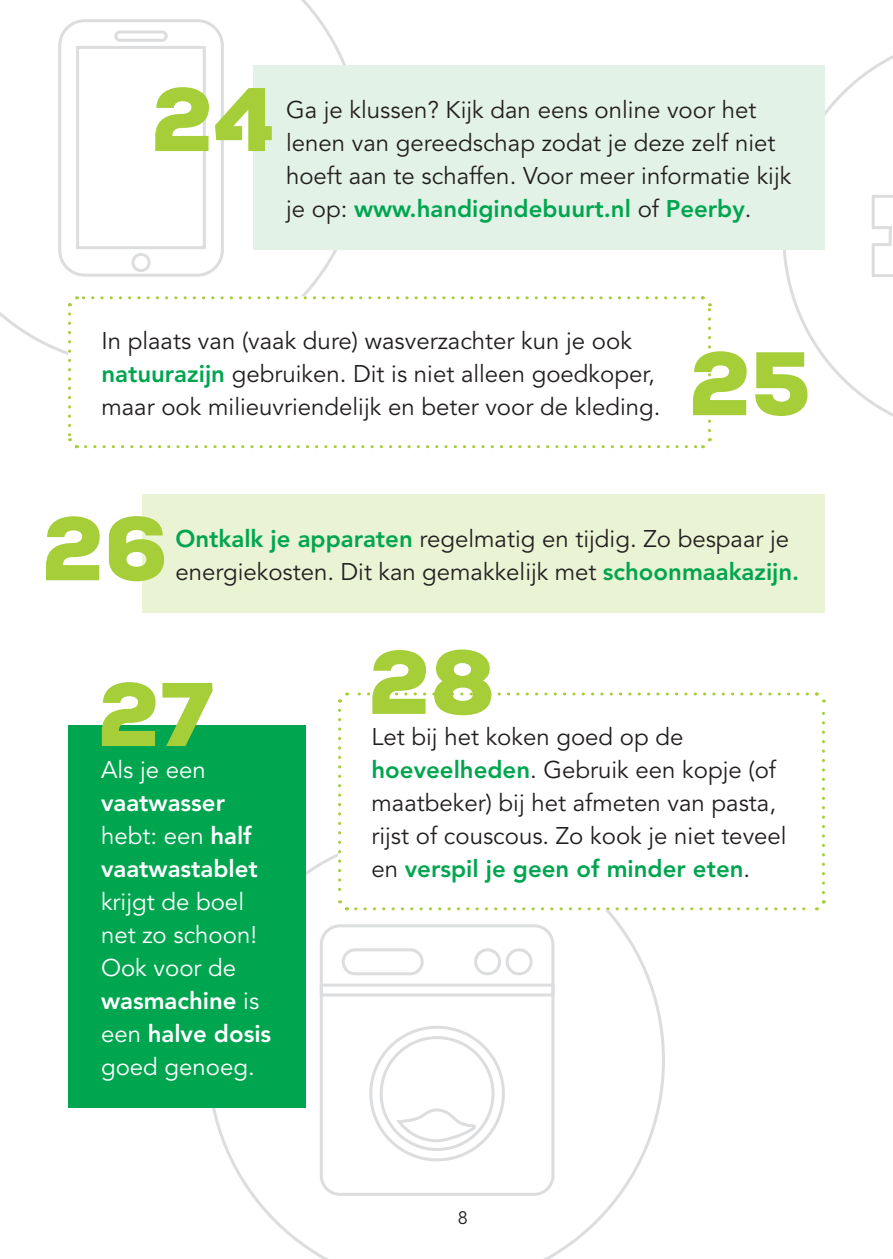
<style>
.page{position:relative;width:893px;height:1259px;background:#fff}
.page>*{position:absolute;margin:0;border:0;box-sizing:border-box;transform-origin:0 0}
.t1{font:90px "CSU Heading";color:#a6ce39}
.t2{font:24px/33px "Avenir LT Std";color:#231f20}
.t3{font:24px/33px "Avenir LT Std";color:#fff}
.t4{font:800 24px/33px "Avenir LT Std";color:#fff}
.t5{font:18px "Avenir LT Std";color:#231f20}
.s1{font-weight:800;color:#00a54f}
.s2{font-weight:400}
.s3{font-weight:800}
</style>
<div class="page">
<svg style="left:783px;top:55px;width:110px;height:362px"></svg>
<svg style="left:0;top:0;width:346px;height:355px"></svg>
<svg style="left:57px;top:18px;width:168px;height:260px"></svg>
<svg style="left:212px;top:831px;width:453px;height:428px"></svg>
<div style="left:320px;top:924px;width:234px;height:271px;border:3px solid #dcdddf;border-radius:19px"></div>
<div style="left:320px;top:983px;width:234px;height:13px;border:3px solid #dcdddf"></div>
<svg style="left:368px;top:1024px;width:138px;height:139px"></svg>
<div style="left:342px;top:948px;width:82px;height:27px;border:3px solid #dcdddf;border-radius:12px"></div>
<div style="left:474px;top:948px;width:27px;height:27px;border:3px solid #dcdddf;border-radius:50%"></div>
<div style="left:506px;top:948px;width:27px;height:27px;border:3px solid #dcdddf;border-radius:50%"></div>
<div style="left:253px;top:65px;width:572px;height:185px;background:#e3f2e7"></div>
<svg style="left:67px;top:295px;width:645px;height:154px"></svg>
<div style="left:338px;top:692px;width:487px;height:218px;background:#fff;border-radius:9px"></div>
<svg style="left:337px;top:710px;width:13px;height:202px"></svg>
<svg style="left:356px;top:900px;width:470px;height:11px"></svg>
<svg style="left:815px;top:692px;width:11px;height:200px"></svg>
<svg style="left:338px;top:692px;width:469px;height:11px"></svg>
<div style="left:142px;top:494px;width:683px;height:119px;background:#eaf3d4"></div>
<div style="left:68px;top:725px;width:237px;height:383px;background:#00a54f"></div>
<h1 class="t1" style="left:151px;top:62px;width:126px">24</h1>
<p class="t2" style="left:286px;top:94px;width:507px">Ga je klussen? Kijk dan eens online voor het lenen van gereedschap zodat je deze zelf niet hoeft aan te schaffen. Voor meer informatie kijk je op: <span class="s1">www.handigindebuurt.nl</span> of <span class="s1">Peerby</span>.</p>
<p class="t2" style="left:101px;top:325px;width:561px">In plaats van (vaak dure) wasverzachter kun je ook <span class="s1">natuurazijn</span> gebruiken. Dit is niet alleen goedkoper, maar ook milieuvriendelijk en beter voor de kleding.</p>
<h1 class="t1" style="left:689px;top:326px;width:123px">25</h1>
<h1 class="t1" style="left:42px;top:491px;width:127px">26</h1>
<p class="t2" style="left:175px;top:523px;width:615px"><span class="s1">Ontkalk je apparaten</span> regelmatig en tijdig. Zo bespaar je</p>
<p class="t2" style="left:175px;top:556px;width:625px">energiekosten. Dit kan gemakkelijk met <span class="s1">schoonmaakazijn.</span></p>
<h1 class="t1" style="left:98px;top:657px;width:117px">27</h1>
<p class="t3" style="left:101px;top:754px;width:106px">Als je een</p>
<p class="t4" style="left:101px;top:786px;width:158px">vaatwasser <span class="s2">hebt: een</span> half vaatwastablet</p>
<p class="t3" style="left:101px;top:886px;width:172px">krijgt de boel net zo schoon!<br>Ook voor de <span class="s3">wasmachine</span> is een <span class="s3">halve dosis </span>goed genoeg.</p>
<h1 class="t1" style="left:368px;top:624px;width:128px">28</h1>
<p class="t2" style="left:371px;top:721px;width:417px">Let bij het koken goed op de <span class="s1">hoeveelheden</span>. Gebruik een kopje (of maatbeker) bij het afmeten van pasta, rijst of couscous. Zo kook je niet teveel en <span class="s1">verspil je geen of minder eten</span>.</p>
<p class="t5" style="left:458px;top:1207px;width:12px">8</p>
</div>
